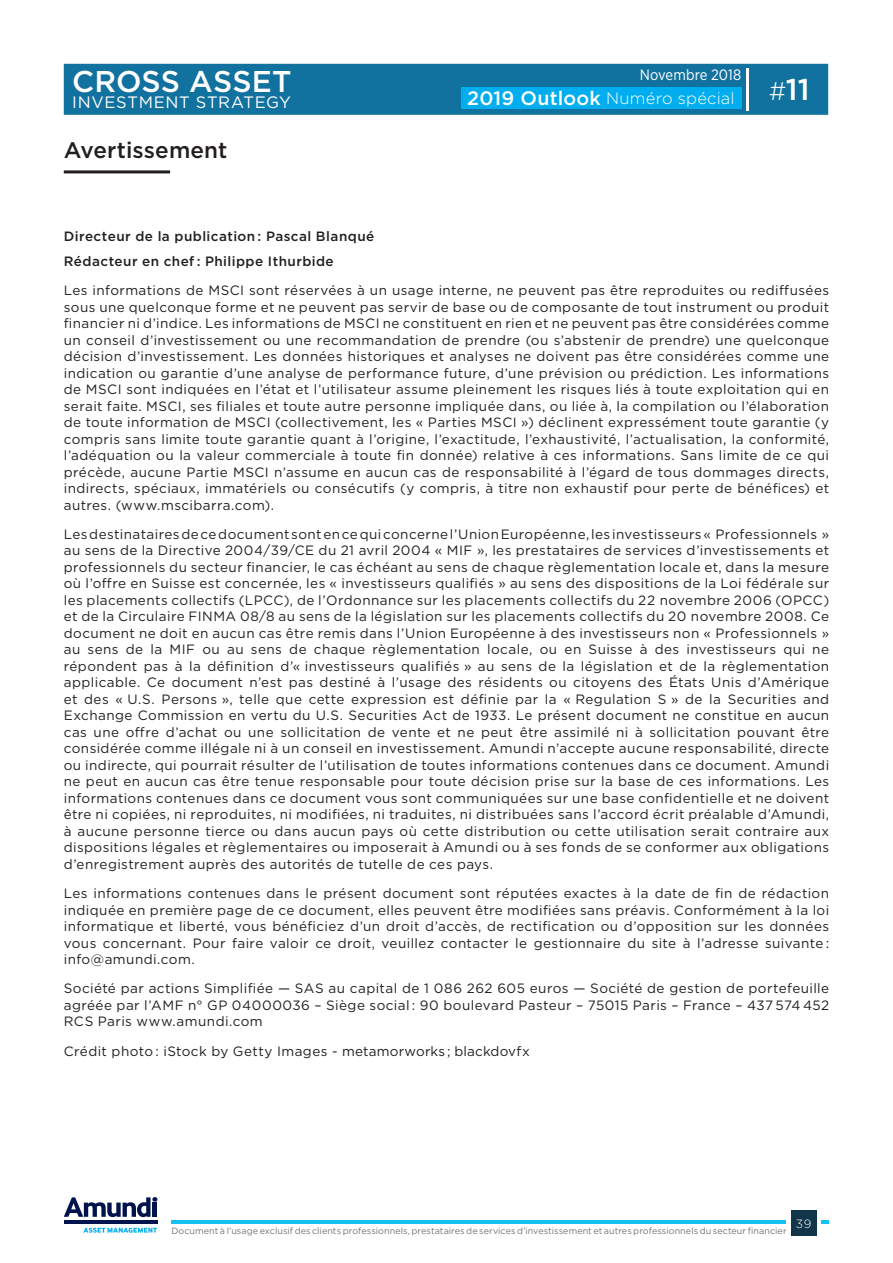
<style>
.page{position:relative;width:893px;height:1263px;background:#fff}
.page>*{position:absolute;margin:0;border:0;box-sizing:border-box;transform-origin:0 0}
.t1{font:500 30px "Gotham";letter-spacing:.005em;color:#fff}
.t2{font:500 22.5px "Gotham";color:#231f20}
.t3{font:300 16.5px "Gotham";letter-spacing:.01em;color:#fff}
.t4{font:16.5px "Gotham";letter-spacing:.035em;color:#fff}
.t5{font:15px "Gotham Narrow";letter-spacing:.005em;color:#fff}
.t6{font:13.5px/16.5px "Gotham";letter-spacing:.03em;color:#231f20;text-align:justify}
.t7{font:500 13.5px "Gotham";letter-spacing:.035em;color:#231f20}
.t8{font:300 12px "Gotham";color:#fff}
.t9{font:9px "Gotham";letter-spacing:.005em;color:#6f757a}
.s1{font-weight:500;font-size:19.5px}
.s2{font-weight:300;font-size:25.5px}
</style>
<div class="page">
<hr style="left:171px;top:1220px;width:658px;height:4px;background:#15c0f2">
<div style="left:787px;top:1206px;width:34px;height:34px;background:#fff"></div>
<div style="left:791px;top:1210px;width:25px;height:25px;background:#113549"></div>
<svg style="left:64px;top:1197px;width:93px;height:20px"></svg>
<hr style="left:153px;top:1202px;width:4px;height:15px;background:#00134d">
<hr style="left:64px;top:1220px;width:93px;height:4px;background:#00134d">
<svg style="left:83px;top:1227px;width:74px;height:6px"></svg>
<div style="left:64px;top:64px;width:764px;height:51px;background:#12729f"></div>
<div style="left:461px;top:88px;width:280px;height:21px;background:#00aeef"></div>
<hr style="left:747px;top:68px;width:2px;height:43px;background:#fff">
<hr style="left:64px;top:170px;width:106px;height:3px;background:#231f20">
<h1 class="t1" style="left:72px;top:61px;width:221px">CROSS ASSET</h1>
<p class="t4" style="left:72px;top:92px;width:220px">INVESTMENT STRATEGY</p>
<p class="t2" style="left:64px;top:135px;width:165px">Avertissement</p>
<p class="t5" style="left:640px;top:66px;width:103px">Novembre 2018</p>
<p class="t3" style="left:467px;top:87px;width:269px"><span class="s1">2019 Outlook</span> Numéro spécial</p>
<h1 class="t1" style="left:769px;top:70px;width:42px"><span class="s2">#</span>11</h1>
<p class="t7" style="left:64px;top:227px;width:312px">Directeur de la publication : Pascal Blanqué</p>
<p class="t7" style="left:64px;top:252px;width:271px">Rédacteur en chef : Philippe Ithurbide</p>
<p class="t6" style="left:64px;top:282px;width:767px">Les informations de MSCI sont réservées à un usage interne, ne peuvent pas être reproduites ou rediffusées sous une quelconque forme et ne peuvent pas servir de base ou de composante de tout instrument ou produit financier ni d’indice. Les informations de MSCI ne constituent en rien et ne peuvent pas être considérées comme un conseil d’investissement ou une recommandation de prendre (ou s’abstenir de prendre) une quelconque décision d’investissement. Les données historiques et analyses ne doivent pas être considérées comme une indication ou garantie d’une analyse de performance future, d’une prévision ou prédiction. Les informations de MSCI sont indiquées en l’état et l’utilisateur assume pleinement les risques liés à toute exploitation qui en serait faite. MSCI, ses filiales et toute autre personne impliquée dans, ou liée à, la compilation ou l’élaboration de toute information de MSCI (collectivement, les « Parties MSCI ») déclinent expressément toute garantie (y compris sans limite toute garantie quant à l’origine, l’exactitude, l’exhaustivité, l’actualisation, la conformité, l’adéquation ou la valeur commerciale à toute fin donnée) relative à ces informations. Sans limite de ce qui précède, aucune Partie MSCI n’assume en aucun cas de responsabilité à l’égard de tous dommages directs, indirects, spéciaux, immatériels ou consécutifs (y compris, à titre non exhaustif pour perte de bénéfices) et autres. (www.mscibarra.com).</p>
<p class="t6" style="left:64px;top:526px;width:767px">Les destinataires de ce document sont en ce qui concerne l’Union Européenne, les investisseurs « Professionnels » au sens de la Directive 2004/39/CE du 21 avril 2004 « MIF », les prestataires de services d’investissements et professionnels du secteur financier, le cas échéant au sens de chaque règlementation locale et, dans la mesure où l’offre en Suisse est concernée, les « investisseurs qualifiés » au sens des dispositions de la Loi fédérale sur les placements collectifs (LPCC), de l’Ordonnance sur les placements collectifs du 22 novembre 2006 (OPCC) et de la Circulaire FINMA 08/8 au sens de la législation sur les placements collectifs du 20 novembre 2008. Ce document ne doit en aucun cas être remis dans l’Union Européenne à des investisseurs non « Professionnels » au sens de la MIF ou au sens de chaque règlementation locale, ou en Suisse à des investisseurs qui ne répondent pas à la définition d’« investisseurs qualifiés » au sens de la législation et de la règlementation applicable. Ce document n’est pas destiné à l’usage des résidents ou citoyens des États Unis d’Amérique et des « U.S. Persons », telle que cette expression est définie par la « Regulation S » de la Securities and Exchange Commission en vertu du U.S. Securities Act de 1933. Le présent document ne constitue en aucun cas une offre d’achat ou une sollicitation de vente et ne peut être assimilé ni à sollicitation pouvant être considérée comme illégale ni à un conseil en investissement. Amundi n’accepte aucune responsabilité, directe ou indirecte, qui pourrait résulter de l’utilisation de toutes informations contenues dans ce document. Amundi ne peut en aucun cas être tenue responsable pour toute décision prise sur la base de ces informations. Les informations contenues dans ce document vous sont communiquées sur une base confidentielle et ne doivent être ni copiées, ni reproduites, ni modifiées, ni traduites, ni distribuées sans l’accord écrit préalable d’Amundi, à aucune personne tierce ou dans aucun pays où cette distribution ou cette utilisation serait contraire aux dispositions légales et règlementaires ou imposerait à Amundi ou à ses fonds de se conformer aux obligations d’enregistrement auprès des autorités de tutelle de ces pays.</p>
<p class="t6" style="left:64px;top:885px;width:767px">Les informations contenues dans le présent document sont réputées exactes à la date de fin de rédaction indiquée en première page de ce document, elles peuvent être modifiées sans préavis. Conformément à la loi informatique et liberté, vous bénéficiez d’un droit d’accès, de rectification ou d’opposition sur les données vous concernant. Pour faire valoir ce droit, veuillez contacter le gestionnaire du site à l’adresse suivante : info@amundi.com.</p>
<p class="t6" style="left:64px;top:980px;width:767px">Société par actions Simplifiée — SAS au capital de 1 086 262 605 euros — Société de gestion de portefeuille agréée par l’AMF n° GP 04000036 – Siège social : 90 boulevard Pasteur – 75015 Paris – France – 437 574 452<br>RCS Paris www.amundi.com</p>
<p class="t6" style="left:64px;top:1042px;width:467px">Crédit photo : iStock by Getty Images - metamorworks ; blackdovfx</p>
<p class="t9" style="left:171px;top:1225px;width:617px">Document à l’usage exclusif des clients professionnels, prestataires de services d’investissement et autres professionnels du secteur financier</p>
<p class="t8" style="left:796px;top:1216px;width:17px">39</p>
</div>
